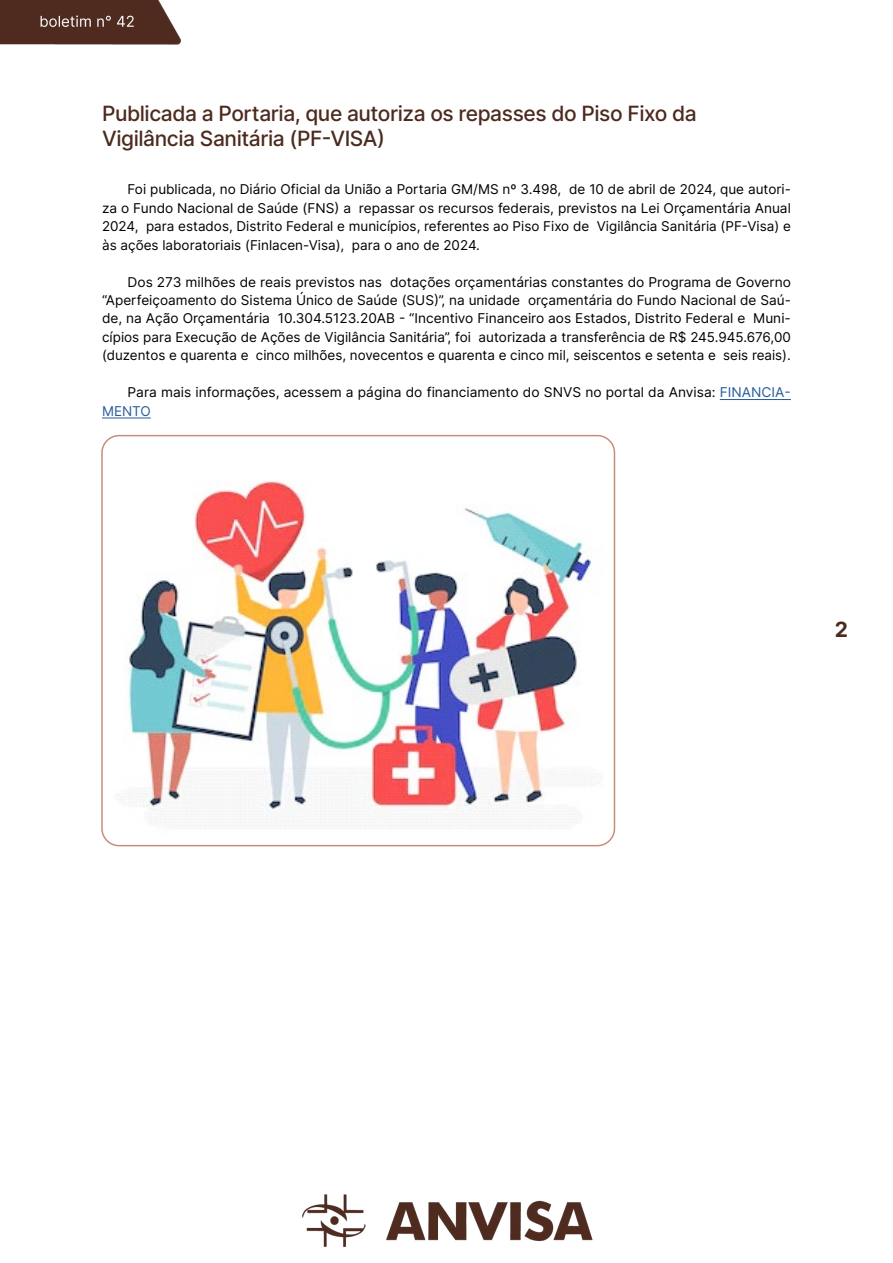
<style>
.page{position:relative;width:893px;height:1263px;background:#fff}
.page>*{position:absolute;margin:0;border:0;box-sizing:border-box;transform-origin:0 0}
.t1{font:500 21px/25.2px "Inter";letter-spacing:-.02em;color:#4c2a1e}
.t2{font:700 21px "Inter";color:#4c2a1e}
.t3{font:13.5px/18.5px "Inter";color:#000;text-align:justify}
.s1{color:#275b9b}
</style>
<div class="page">
<img style="left:0;top:0;width:720px;height:1247px">
<div style="left:102px;top:98px;width:689px;height:55px;background:#fff"></div>
<hr style="left:720px;top:399px;width:71px;height:1px;background:#275b9b">
<hr style="left:102px;top:417px;width:49px;height:1px;background:#275b9b">
<img style="left:102px;top:436px;width:512px;height:410px">
<div style="left:101px;top:435px;width:514px;height:411px;border:2px solid #c98c7b;border-radius:17px"></div>
<h1 class="t1" style="left:102px;top:100px;width:596px">Publicada a Portaria, que autoriza os repasses do Piso Fixo da<br>Vigilância Sanitária (PF-VISA)</h1>
<p class="t3" style="left:102px;top:180px;width:690px;text-indent:26px">Foi publicada, no Diário Oficial da União a Portaria GM/MS nº 3.498, de 10 de abril de 2024, que autori&shy;za o Fundo Nacional de Saúde (FNS) a repassar os recursos federais, previstos na Lei Orçamentária Anual 2024, para estados, Distrito Federal e municípios, referentes ao Piso Fixo de Vigilância Sanitária (PF-Visa) e às ações laboratoriais (Finlacen-Visa), para o ano de 2024.</p>
<p class="t3" style="left:102px;top:272px;width:690px;text-indent:26px">Dos 273 milhões de reais previstos nas dotações orçamentárias constantes do Programa de Governo “Aperfeiçoamento do Sistema Único de Saúde (SUS)”, na unidade orçamentária do Fundo Nacional de Saú&shy;de, na Ação Orçamentária 10.304.5123.20AB - “Incentivo Financeiro aos Estados, Distrito Federal e Muni&shy;cípios para Execução de Ações de Vigilância Sanitária”, foi autorizada a transferência de R$ 245.945.676,00 (duzentos e quarenta e cinco milhões, novecentos e quarenta e cinco mil, seiscentos e setenta e seis reais).</p>
<p class="t3" style="left:102px;top:383px;width:690px;text-indent:26px">Para mais informações, acessem a página do financiamento do SNVS no portal da Anvisa: <span class="s1">FINANCIA-<br>MENTO</span></p>
<h1 class="t2" style="left:835px;top:614px;width:15px">2</h1>
</div>
